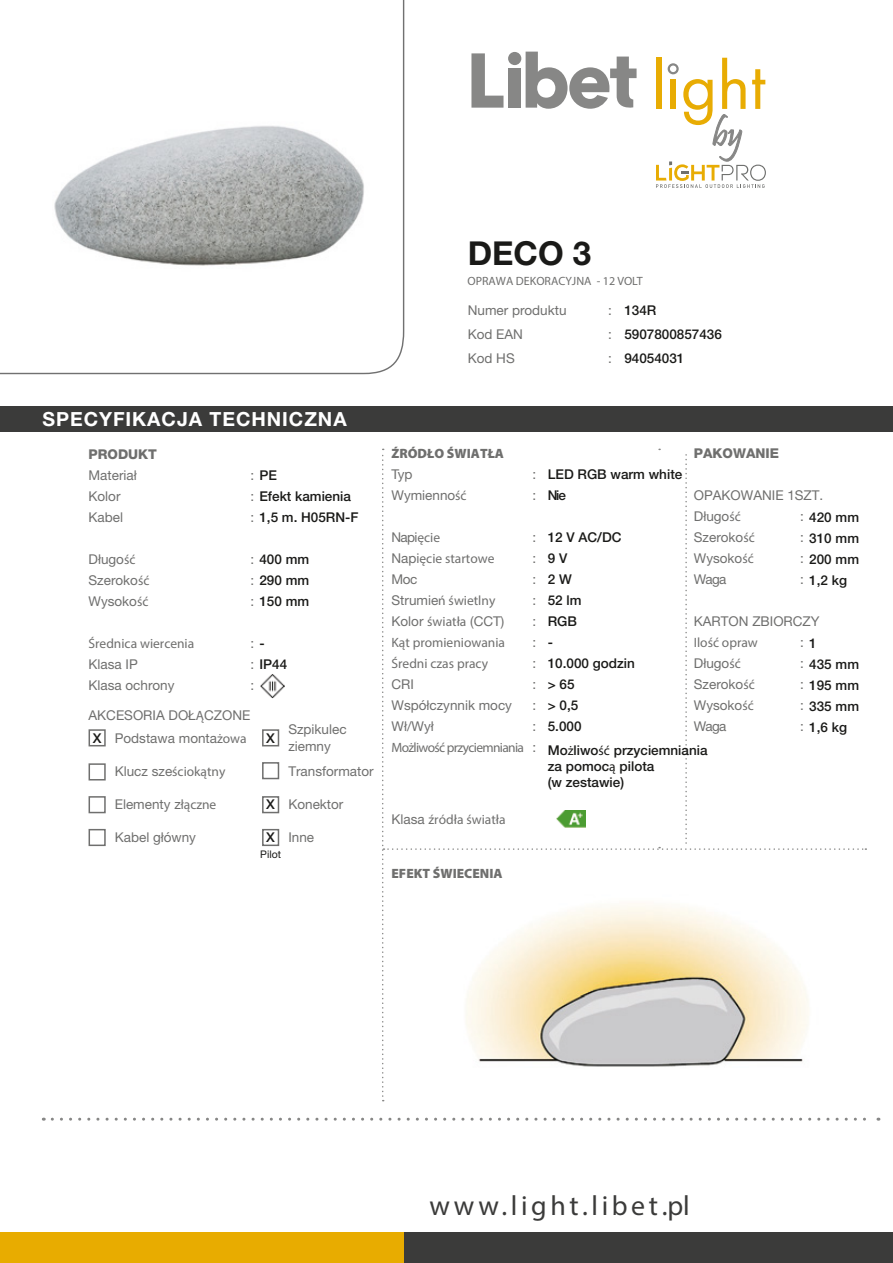
<style>
.page{position:relative;width:893px;height:1263px;background:#fff}
.page>*{position:absolute;margin:0;border:0;box-sizing:border-box;transform-origin:0 0}
.t1{font:700 33px "Helvetica Neue LT Std";color:#1a1a18}
.t2{font:27.9px "Myriad Pro";letter-spacing:.13em;color:#3b3b3a}
.t3{font:700 19.5px "Helvetica Neue LT Std";letter-spacing:.05em;color:#fff}
.t4{font:13.5px/21px "Helvetica Neue LT Std";color:#6f6f6e}
.t5{font:500 13.5px/21px "Helvetica Neue LT Std";color:#1a1a18}
.t6{font:13.5px "Myriad Pro";color:#6f6f6e}
.t7{font:900 13.5px "Myriad Pro";color:#6f6f6e}
.t8{font:13.5px "Myriad Pro";letter-spacing:-.05em;color:#6f6f6e}
.t9{font:800 13.5px "Helvetica Neue LT Std";color:#6f6f6e}
.t10{font:12px "Myriad Pro";color:#6f6f6e}
.t11{font:10.5px "Helvetica Neue LT Std";color:#1a1a18}
.s1{font-weight:400;color:#6f6f6e}
.s2{font-family:"Myriad Pro"}
.s3{font-weight:500;color:#1a1a18}
.s4{font-family:"Helvetica Neue LT Std"}
.s5{font-family:"Myriad Pro";font-weight:400}
</style>
<div class="page">
<svg style="left:0;top:0;width:405px;height:375px"></svg>
<img style="left:35px;top:105px;width:335px;height:177px">
<div style="left:0;top:406px;width:893px;height:26px;background:#3b3b3a"></div>
<svg style="left:52px;top:1118px;width:827px;height:3px"></svg>
<div style="left:404px;top:1232px;width:489px;height:31px;background:#3b3b3a"></div>
<div style="left:0;top:1232px;width:404px;height:31px;background:#e8ac00"></div>
<svg style="left:382px;top:449px;width:484px;height:652px"></svg>
<div style="left:89px;top:729px;width:17px;height:17px;border:2px solid #6f6f6e"></div>
<div style="left:89px;top:763px;width:17px;height:17px;border:2px solid #6f6f6e"></div>
<div style="left:89px;top:796px;width:17px;height:17px;border:2px solid #6f6f6e"></div>
<div style="left:262px;top:729px;width:17px;height:17px;border:2px solid #6f6f6e"></div>
<div style="left:262px;top:762px;width:17px;height:17px;border:2px solid #6f6f6e"></div>
<div style="left:262px;top:796px;width:17px;height:17px;border:2px solid #6f6f6e"></div>
<div style="left:262px;top:829px;width:17px;height:17px;border:2px solid #6f6f6e"></div>
<div style="left:89px;top:829px;width:17px;height:17px;border:2px solid #6f6f6e"></div>
<img style="left:260px;top:674px;width:25px;height:24px">
<img style="left:556px;top:810px;width:30px;height:17px">
<svg style="left:471px;top:53px;width:32px;height:55px"></svg>
<div style="left:508px;top:52px;width:13px;height:13px;background:#878786;border-radius:50%"></div>
<div style="left:509px;top:69px;width:12px;height:39px;background:#878786"></div>
<svg style="left:526px;top:52px;width:111px;height:57px"></svg>
<svg style="left:656px;top:58px;width:110px;height:130px"></svg>
<img style="left:403px;top:887px;width:454px;height:212px">
<h1 class="t1" style="left:468px;top:233px;width:125px">DECO 3</h1>
<p class="t10" style="left:467px;top:273px;width:177px">OPRAWA DEKORACYJNA - 12 VOLT</p>
<p class="t4" style="left:468px;top:300px;width:100px">Numer produktu</p>
<p class="t4" style="left:608px;top:300px;width:5px">:</p>
<p class="t4" style="left:468px;top:324px;width:57px">Kod EAN</p>
<p class="t4" style="left:608px;top:324px;width:5px">:</p>
<p class="t4" style="left:468px;top:348px;width:49px">Kod HS</p>
<p class="t4" style="left:608px;top:348px;width:5px">:</p>
<p class="t5" style="left:624px;top:298px;width:99px;line-height:24px">134R<br>5907800857436<br>94054031</p>
<h3 class="t3" style="left:43px;top:407px;width:306px">SPECYFIKACJA TECHNICZNA</h3>
<p class="t9" style="left:89px;top:446px;width:70px">PRODUKT</p>
<p class="t4" style="left:89px;top:464px;width:50px">Materiał</p>
<p class="t5" style="left:251px;top:465px;width:28px"><span class="s1">:</span> PE</p>
<p class="t4" style="left:89px;top:485px;width:33px">Kolor</p>
<p class="t5" style="left:251px;top:486px;width:102px"><span class="s1">:</span> Efekt kamienia</p>
<p class="t4" style="left:89px;top:506px;width:36px">Kabel</p>
<p class="t5" style="left:251px;top:507px;width:109px"><span class="s1">:</span> 1,5 m. H05RN-F</p>
<p class="t4" style="left:89px;top:548px;width:48px">Długo<span class="s2">ść</span></p>
<p class="t5" style="left:251px;top:549px;width:60px"><span class="s1">:</span> 400 mm</p>
<p class="t4" style="left:89px;top:569px;width:62px">Szeroko<span class="s2">ść</span></p>
<p class="t5" style="left:251px;top:570px;width:60px"><span class="s1">:</span> 290 mm</p>
<p class="t4" style="left:89px;top:590px;width:61px">Wysoko<span class="s2">ść</span></p>
<p class="t5" style="left:251px;top:591px;width:60px"><span class="s1">:</span> 150 mm</p>
<p class="t6" style="left:89px;top:635px;width:107px">Średnica wiercenia</p>
<p class="t4" style="left:251px;top:632px;width:16px">: <span class="s3">-</span></p>
<p class="t4" style="left:89px;top:653px;width:51px">Klasa IP</p>
<p class="t5" style="left:251px;top:654px;width:38px"><span class="s1">:</span> IP44</p>
<p class="t4" style="left:89px;top:674px;width:88px">Klasa ochrony</p>
<p class="t4" style="left:251px;top:674px;width:5px">:</p>
<p class="t4" style="left:89px;top:704px;width:163px">AKCESORIA DOŁ<span class="s2">Ą</span>CZONE</p>
<p class="t4" style="left:288px;top:721px;width:60px;line-height:16.2px">Szpikulec ziemny</p>
<p class="t4" style="left:288px;top:761px;width:87px">Transformator</p>
<p class="t4" style="left:288px;top:794px;width:57px">Konektor</p>
<p class="t4" style="left:288px;top:827px;width:27px">Inne</p>
<p class="t5" style="left:266px;top:727px;width:10px">X</p>
<p class="t5" style="left:93px;top:728px;width:10px">X</p>
<p class="t4" style="left:115px;top:728px;width:133px">Podstawa monta<span class="s2">żowa</span></p>
<p class="t6" style="left:115px;top:764px;width:112px"><span class="s4">Klucz sze</span>ściokątny</p>
<p class="t4" style="left:115px;top:794px;width:103px">Elementy zł<span class="s2">ączne</span></p>
<p class="t4" style="left:115px;top:827px;width:83px">Kabel główny</p>
<p class="t5" style="left:266px;top:793px;width:10px">X</p>
<p class="t5" style="left:266px;top:826px;width:10px">X</p>
<p class="t11" style="left:260px;top:848px;width:22px">Pilot</p>
<p class="t7" style="left:391px;top:445px;width:114px">ŹRÓDŁO ŚWIATŁA</p>
<p class="t4" style="left:391px;top:464px;width:23px">Typ</p>
<p class="t4" style="left:532px;top:464px;width:5px">:</p>
<p class="t4" style="left:391px;top:485px;width:77px">Wymienno<span class="s2">ść</span></p>
<p class="t4" style="left:532px;top:485px;width:5px">:</p>
<p class="t4" style="left:391px;top:527px;width:50px">Napi<span class="s2">ęcie</span></p>
<p class="t4" style="left:532px;top:527px;width:5px">:</p>
<p class="t6" style="left:391px;top:550px;width:104px"><span class="s4">Napi</span>ęcie startowe</p>
<p class="t4" style="left:532px;top:548px;width:5px">:</p>
<p class="t4" style="left:391px;top:569px;width:27px">Moc</p>
<p class="t4" style="left:532px;top:569px;width:5px">:</p>
<p class="t6" style="left:391px;top:592px;width:105px"><span class="s4">Strumie</span>ń świetlny</p>
<p class="t4" style="left:532px;top:590px;width:5px">:</p>
<p class="t4" style="left:391px;top:611px;width:114px">Kolor <span class="s2">światła</span> (CCT)</p>
<p class="t4" style="left:532px;top:611px;width:5px">:</p>
<p class="t6" style="left:391px;top:634px;width:115px">Kąt promieniowania</p>
<p class="t4" style="left:532px;top:632px;width:5px">:</p>
<p class="t6" style="left:391px;top:655px;width:98px">Średni czas pracy</p>
<p class="t4" style="left:532px;top:653px;width:5px">:</p>
<p class="t4" style="left:391px;top:674px;width:24px">CRI</p>
<p class="t4" style="left:532px;top:674px;width:5px">:</p>
<p class="t4" style="left:391px;top:695px;width:122px">Współczynnik mocy</p>
<p class="t4" style="left:532px;top:695px;width:5px">:</p>
<p class="t4" style="left:391px;top:716px;width:44px">Wł/Wył</p>
<p class="t4" style="left:532px;top:716px;width:5px">:</p>
<p class="t8" style="left:391px;top:739px;width:146px">Możliwość przyciemniania <span class="s4">:</span></p>
<p class="t6" style="left:391px;top:811px;width:116px"><span class="s4">Klasa</span> źródła światła</p>
<p class="t5" style="left:548px;top:464px;width:136px">LED RGB warm white</p>
<p class="t5" style="left:548px;top:485px;width:20px">Nie</p>
<p class="t5" style="left:548px;top:527px;width:75px">12 V AC/DC<br>9 V<br>2 W<br>52 lm<br>RGB<br>-</p>
<p class="t5" style="left:548px;top:674px;width:35px">&gt; 65 &gt; 0,5<br>5.000</p>
<p class="t5" style="left:548px;top:653px;width:89px">10.000 godzin</p>
<p class="t9" style="left:694px;top:445px;width:87px">PAKOWANIE</p>
<p class="t4" style="left:694px;top:485px;width:131px">OPAKOWANIE 1SZT.<br>Długo<span class="s2">ść</span></p>
<p class="t5" style="left:800px;top:507px;width:60px"><span class="s1">:</span> 420 mm</p>
<p class="t4" style="left:694px;top:527px;width:62px">Szeroko<span class="s2">ść</span></p>
<p class="t5" style="left:800px;top:528px;width:60px"><span class="s1">:</span> 310 mm</p>
<p class="t4" style="left:694px;top:548px;width:61px">Wysoko<span class="s2">ść</span></p>
<p class="t5" style="left:800px;top:549px;width:60px"><span class="s1">:</span> 200 mm</p>
<p class="t4" style="left:694px;top:569px;width:34px">Waga</p>
<p class="t5" style="left:800px;top:570px;width:48px"><span class="s1">:</span> 1,2 kg</p>
<p class="t4" style="left:694px;top:611px;width:127px">KARTON ZBIORCZY</p>
<p class="t6" style="left:694px;top:634px;width:66px">Ilość opraw</p>
<p class="t4" style="left:800px;top:632px;width:18px">: <span class="s3">1</span></p>
<p class="t4" style="left:694px;top:653px;width:48px">Długo<span class="s2">ść</span></p>
<p class="t5" style="left:800px;top:654px;width:60px"><span class="s1">:</span> 435 mm</p>
<p class="t4" style="left:694px;top:674px;width:62px">Szeroko<span class="s2">ść</span></p>
<p class="t5" style="left:800px;top:675px;width:60px"><span class="s1">:</span> 195 mm</p>
<p class="t4" style="left:694px;top:695px;width:61px">Wysoko<span class="s2">ść</span></p>
<p class="t5" style="left:800px;top:696px;width:60px"><span class="s1">:</span> 335 mm</p>
<p class="t4" style="left:694px;top:716px;width:34px">Waga</p>
<p class="t5" style="left:800px;top:717px;width:48px"><span class="s1">:</span> 1,6 kg</p>
<p class="t5" style="left:548px;top:742px;width:161px;line-height:16.2px">Mo<span class="s5">ż</span>liwo<span class="s5">ść</span> przyciemniania za pomoc<span class="s5">ą</span> pilota<br>(w zestawie)</p>
<p class="t7" style="left:391px;top:865px;width:113px">EFEKT ŚWIECENIA</p>
<h2 class="t2" style="left:429px;top:1188px;width:262px">www.light.libet.pl</h2>
</div>
